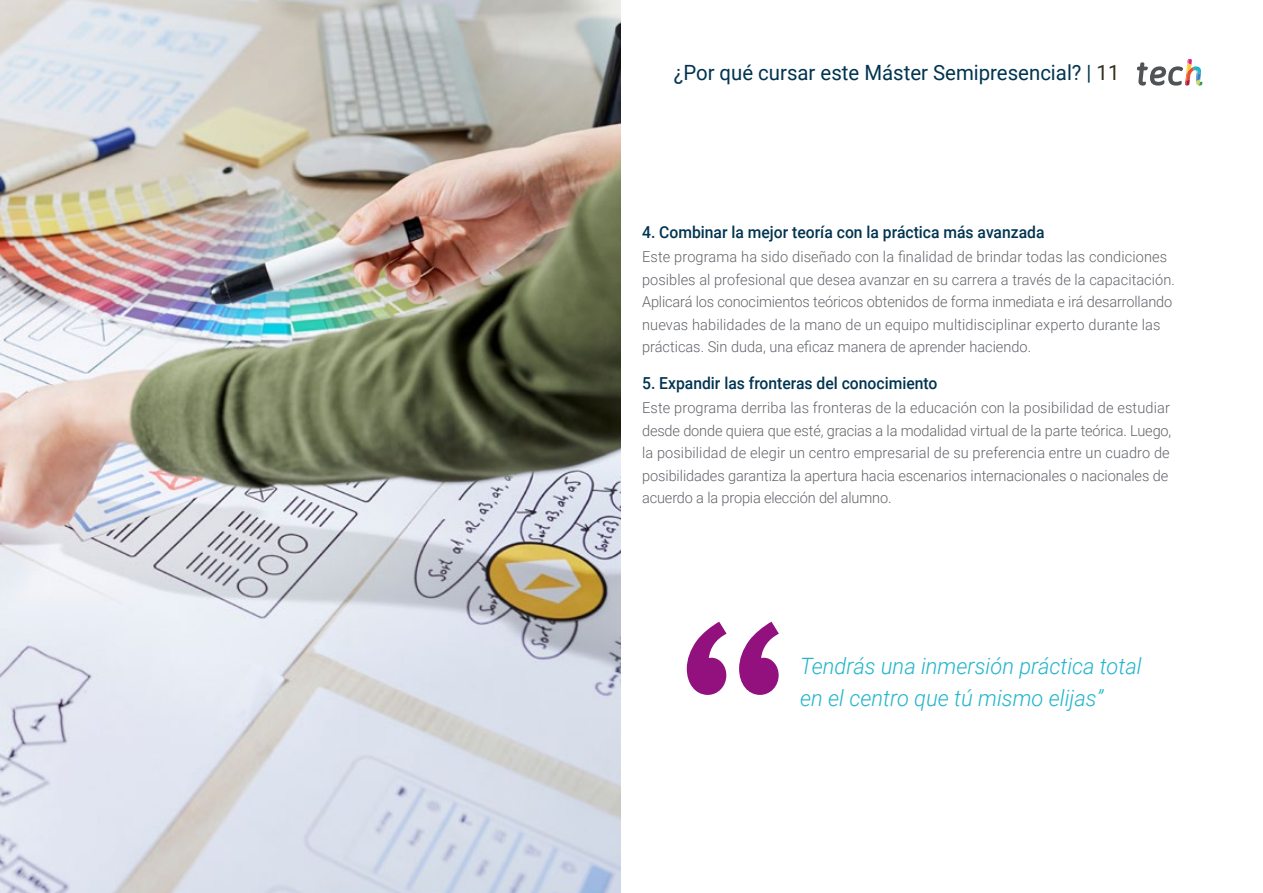
<style>
.page{position:relative;width:1263px;height:893px;background:#fff}
.page>*{position:absolute;margin:0;border:0;box-sizing:border-box;transform-origin:0 0}
.t1{font:italic 300 22.5px/31.5px "Roboto";color:#20b5ca}
.t2{font:21px "Roboto";color:#003450}
.t3{font:500 16.5px "Roboto";color:#003450;scale:.95 1}
.t4{font:300 15px/22.5px "Roboto";color:#61646a}
.s1{color:#312e20}
</style>
<div class="page">
<svg style="left:1137px;top:59px;width:65px;height:27px"></svg>
<img style="left:0;top:0;width:621px;height:893px">
<svg style="left:687px;top:622px;width:92px;height:73px"></svg>
<h2 class="t2" style="left:674px;top:57px;width:447px">¿Por qué cursar este Máster Semipresencial? | <span class="s1">11</span></h2>
<p class="t3" style="left:642px;top:220px;width:425px">4. Combinar la mejor teoría con la práctica más avanzada</p>
<p class="t4" style="left:642px;top:245px;width:534px">Este programa ha sido diseñado con la finalidad de brindar todas las condiciones posibles al profesional que desea avanzar en su carrera a través de la capacitación.<br>Aplicará los conocimientos teóricos obtenidos de forma inmediata e irá desarrollando nuevas habilidades de la mano de un equipo multidisciplinar experto durante las prácticas. Sin duda, una eficaz manera de aprender haciendo.</p>
<p class="t3" style="left:642px;top:371px;width:312px">5. Expandir las fronteras del conocimiento</p>
<p class="t4" style="left:642px;top:396px;width:531px">Este programa derriba las fronteras de la educación con la posibilidad de estudiar desde donde quiera que esté, gracias a la modalidad virtual de la parte teórica. Luego, la posibilidad de elegir un centro empresarial de su preferencia entre un cuadro de posibilidades garantiza la apertura hacia escenarios internacionales o nacionales de acuerdo a la propia elección del alumno.</p>
<h1 class="t1" style="left:800px;top:650px;width:343px">Tendrás una inmersión práctica total en el centro que tú mismo elijas”</h1>
</div>
